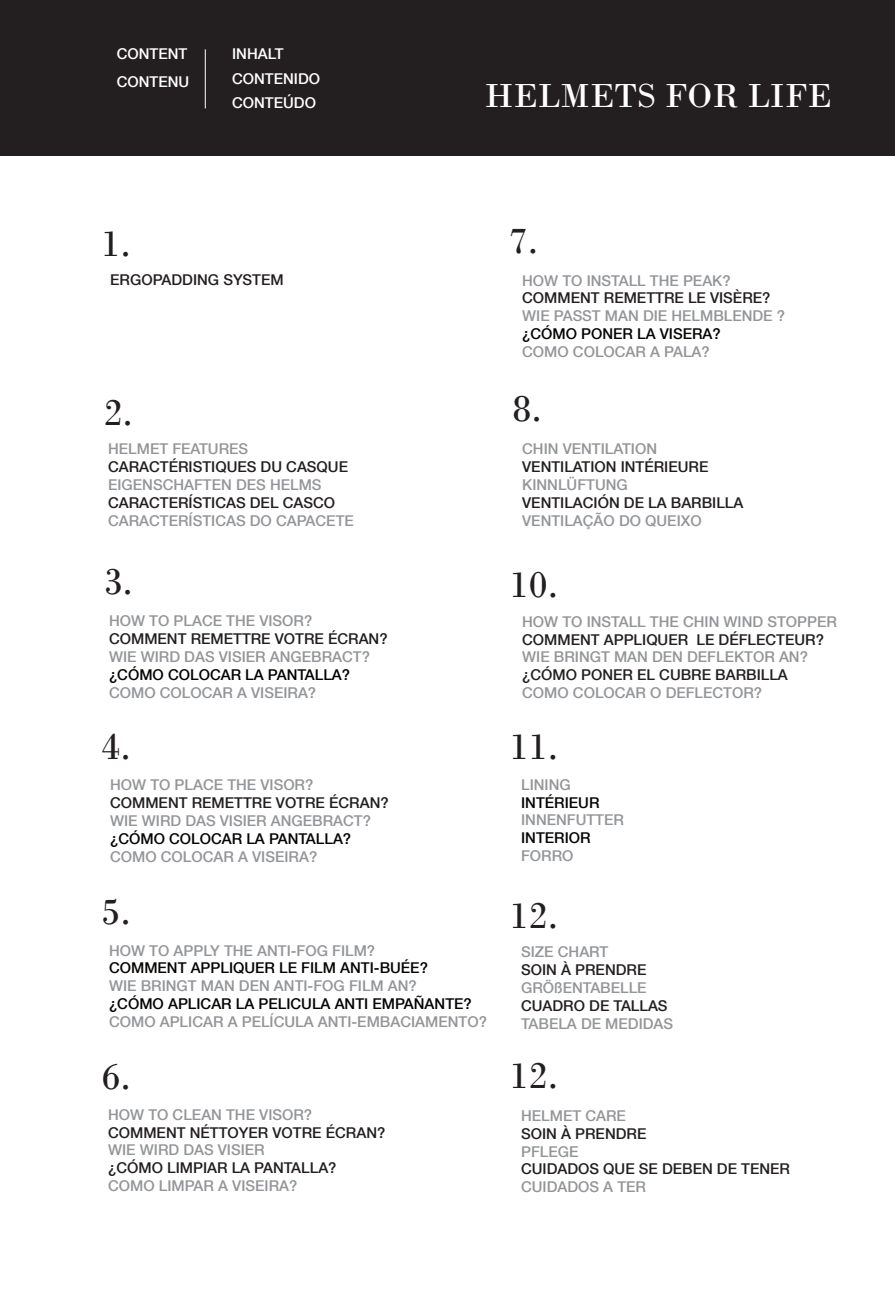
<style>
.page{position:relative;width:895px;height:1290px;background:#fff}
.page>*{position:absolute;margin:0;border:0;box-sizing:border-box;transform-origin:0 0}
.t1{font:38.5px "Bodoni";color:#231f20}
.t2{font:35px "Bodoni";color:#fff}
.t3{font:500 15.05px "Helvetica Neue LT Com";color:#939598}
.t4{font:500 15.05px "Helvetica Neue LT Com";color:#231f20}
.t5{font:500 15.05px "Helvetica Neue LT Com";color:#040503}
.t6{font:500 15.05px/24.5px "Helvetica Neue LT Com";color:#fff}
</style>
<div class="page">
<div style="left:0;top:0;width:894px;height:155px;background:#231f20"></div>
<hr style="left:205px;top:49px;width:1px;height:59px;background:#fff">
<p class="t6" style="left:117px;top:40px;width:74px;line-height:28px">CONTENT<br>CONTENU</p>
<p class="t6" style="left:232px;top:42px;width:89px">INHALT<br>CONTENIDO<br>CONTEÚDO</p>
<h2 class="t2" style="left:485px;top:75px;width:348px">HELMETS FOR LIFE</h2>
<h1 class="t1" style="left:102px;top:221px;width:31px">1.</h1>
<h1 class="t1" style="left:509px;top:218px;width:31px">7.</h1>
<p class="t4" style="left:110px;top:271px;width:175px">ERGOPADDING SYSTEM</p>
<p class="t3" style="left:522px;top:271px;width:210px">HOW TO INSTALL THE PEAK?</p>
<p class="t4" style="left:522px;top:289px;width:250px">COMMENT REMETTRE LE VISÈRE?</p>
<p class="t3" style="left:522px;top:307px;width:264px">WIE PASST MAN DIE HELMBLENDE ?</p>
<p class="t5" style="left:522px;top:325px;width:200px">¿CÓMO PONER LA VISERA?</p>
<p class="t3" style="left:522px;top:343px;width:189px">COMO COLOCAR A PALA?</p>
<h1 class="t1" style="left:104px;top:389px;width:31px">2.</h1>
<h1 class="t1" style="left:512px;top:386px;width:31px">8.</h1>
<p class="t3" style="left:108px;top:440px;width:142px">HELMET FEATURES</p>
<p class="t4" style="left:108px;top:458px;width:241px">CARACTÉRISTIQUES DU CASQUE</p>
<p class="t3" style="left:108px;top:476px;width:215px">EIGENSCHAFTEN DES HELMS</p>
<p class="t4" style="left:108px;top:493px;width:228px">CARACTERÍSTICAS DEL CASCO</p>
<p class="t3" style="left:108px;top:511px;width:247px">CARACTERÍSTICAS DO CAPACETE</p>
<p class="t3" style="left:522px;top:440px;width:136px">CHIN VENTILATION</p>
<p class="t4" style="left:522px;top:458px;width:188px">VENTILATION INTÉRIEURE</p>
<p class="t3" style="left:522px;top:476px;width:107px">KINNLÜFTUNG</p>
<p class="t4" style="left:522px;top:493px;width:223px">VENTILACIÓN DE LA BARBILLA</p>
<p class="t3" style="left:522px;top:511px;width:181px">VENTILAÇÃO DO QUEIXO</p>
<h1 class="t1" style="left:104px;top:559px;width:31px">3.</h1>
<h1 class="t1" style="left:510px;top:561px;width:50px">10.</h1>
<p class="t3" style="left:109px;top:612px;width:205px">HOW TO PLACE THE VISOR?</p>
<p class="t4" style="left:109px;top:630px;width:280px">COMMENT REMETTRE VOTRE ÉCRAN?</p>
<p class="t3" style="left:109px;top:648px;width:262px">WIE WIRD DAS VISIER ANGEBRACT?</p>
<p class="t5" style="left:109px;top:665px;width:242px">¿CÓMO COLOCAR LA PANTALLA?</p>
<p class="t3" style="left:109px;top:683px;width:209px">COMO COLOCAR A VISEIRA?</p>
<p class="t3" style="left:522px;top:612px;width:316px">HOW TO INSTALL THE CHIN WIND STOPPER</p>
<p class="t4" style="left:522px;top:630px;width:303px">COMMENT APPLIQUER LE DÉFLECTEUR?</p>
<p class="t3" style="left:522px;top:648px;width:287px">WIE BRINGT MAN DEN DEFLEKTOR AN?</p>
<p class="t4" style="left:522px;top:666px;width:267px">¿CÓMO PONER EL CUBRE BARBILLA</p>
<p class="t3" style="left:522px;top:684px;width:241px">COMO COLOCAR O DEFLECTOR?</p>
<h1 class="t1" style="left:101px;top:724px;width:31px">4.</h1>
<h1 class="t1" style="left:510px;top:724px;width:50px">11.</h1>
<p class="t3" style="left:110px;top:776px;width:205px">HOW TO PLACE THE VISOR?</p>
<p class="t4" style="left:110px;top:794px;width:280px">COMMENT REMETTRE VOTRE ÉCRAN?</p>
<p class="t3" style="left:110px;top:811px;width:262px">WIE WIRD DAS VISIER ANGEBRACT?</p>
<p class="t5" style="left:110px;top:829px;width:242px">¿CÓMO COLOCAR LA PANTALLA?</p>
<p class="t3" style="left:110px;top:847px;width:209px">COMO COLOCAR A VISEIRA?</p>
<p class="t3" style="left:521px;top:775px;width:51px">LINING</p>
<p class="t5" style="left:521px;top:793px;width:80px">INTÉRIEUR</p>
<p class="t3" style="left:521px;top:811px;width:104px">INNENFUTTER</p>
<p class="t5" style="left:521px;top:829px;width:71px">INTERIOR</p>
<p class="t3" style="left:521px;top:847px;width:54px">FORRO</p>
<h1 class="t1" style="left:101px;top:889px;width:31px">5.</h1>
<h1 class="t1" style="left:510px;top:892px;width:50px">12.</h1>
<p class="t3" style="left:109px;top:941px;width:268px">HOW TO APPLY THE ANTI-FOG FILM?</p>
<p class="t5" style="left:109px;top:959px;width:320px">COMMENT APPLIQUER LE FILM ANTI-BUÉE?</p>
<p class="t3" style="left:109px;top:977px;width:309px">WIE BRINGT MAN DEN ANTI-FOG FILM AN?</p>
<p class="t5" style="left:109px;top:995px;width:364px">¿CÓMO APLICAR LA PELICULA ANTI EMPAÑANTE?</p>
<p class="t3" style="left:109px;top:1012px;width:379px">COMO APLICAR A PELÍCULA ANTI-EMBACIAMENTO?</p>
<h1 class="t1" style="left:101px;top:1053px;width:31px">6.</h1>
<p class="t3" style="left:108px;top:1105px;width:206px">HOW TO CLEAN THE VISOR?</p>
<p class="t4" style="left:108px;top:1123px;width:279px">COMMENT NÉTTOYER VOTRE ÉCRAN?</p>
<p class="t3" style="left:108px;top:1141px;width:158px">WIE WIRD DAS VISIER</p>
<p class="t4" style="left:108px;top:1159px;width:230px">¿CÓMO LIMPIAR LA PANTALLA?</p>
<p class="t3" style="left:108px;top:1176px;width:191px">COMO LIMPAR A VISEIRA?</p>
<p class="t3" style="left:521px;top:943px;width:89px">SIZE CHART</p>
<p class="t4" style="left:521px;top:961px;width:127px">SOIN À PRENDRE</p>
<p class="t3" style="left:521px;top:978px;width:127px">GRÖßENTABELLE</p>
<p class="t4" style="left:521px;top:996px;width:148px">CUADRO DE TALLAS</p>
<p class="t3" style="left:521px;top:1014px;width:153px">TABELA DE MEDIDAS</p>
<h1 class="t1" style="left:510px;top:1053px;width:50px">12.</h1>
<p class="t3" style="left:521px;top:1106px;width:106px">HELMET CARE</p>
<p class="t4" style="left:521px;top:1124px;width:127px">SOIN À PRENDRE</p>
<p class="t3" style="left:521px;top:1142px;width:59px">PFLEGE</p>
<p class="t4" style="left:521px;top:1160px;width:270px">CUIDADOS QUE SE DEBEN DE TENER</p>
<p class="t3" style="left:521px;top:1178px;width:126px">CUIDADOS A TER</p>
</div>
